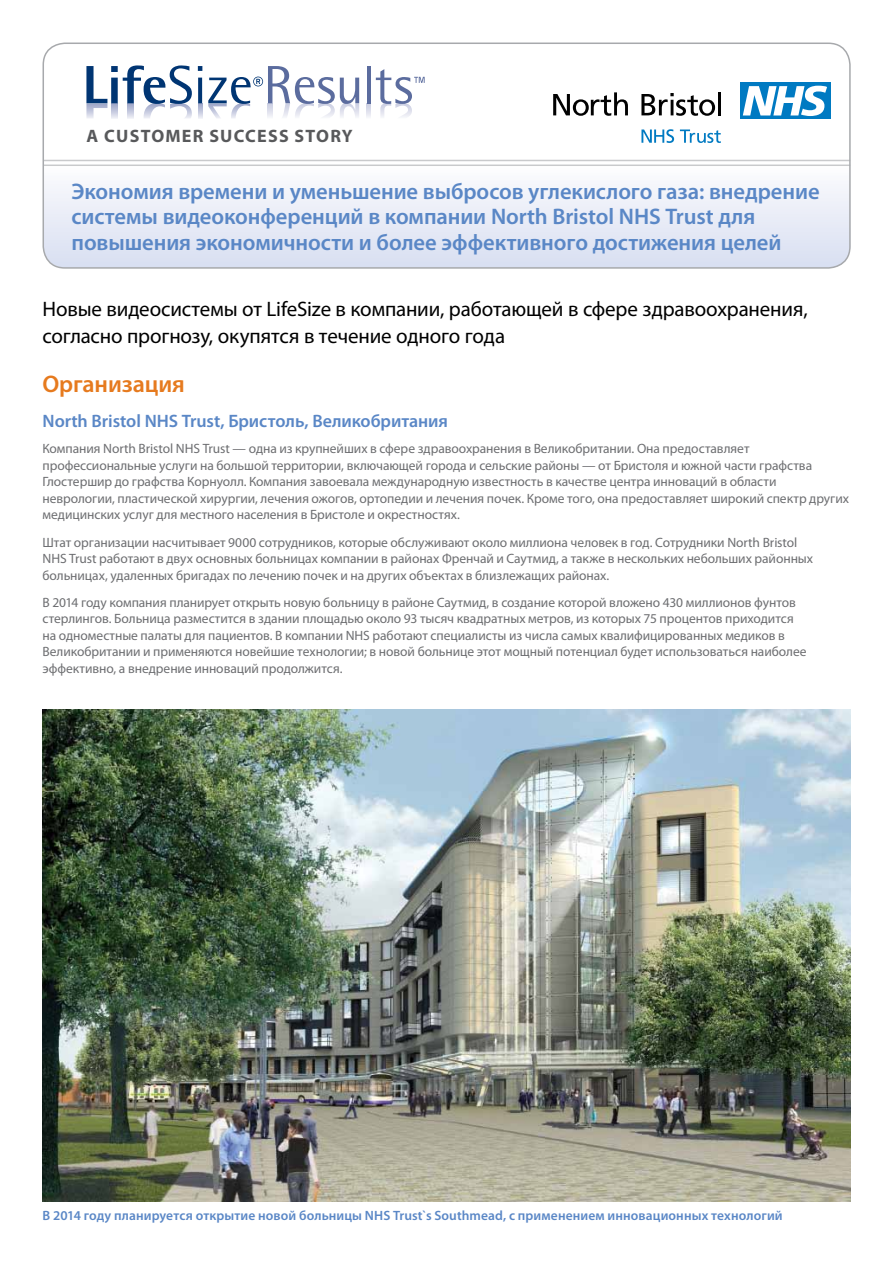
<style>
.page{position:relative;width:893px;height:1263px;background:#fff}
.page>*{position:absolute;margin:0;border:0;box-sizing:border-box;transform-origin:0 0}
.t1{font:600 24px "Myriad Pro";letter-spacing:-.005em;color:#e67a1e}
.t2{font:600 22.5px/25.5px "Myriad Pro";letter-spacing:-.005em;color:#5a87c6}
.t3{font:21px/27px "Myriad Pro";letter-spacing:-.01em;color:#000}
.t4{font:600 18px "Myriad Pro";letter-spacing:-.005em;color:#5a87c6}
.t5{font:700 18px "Myriad Pro";letter-spacing:.07em;color:#58595b}
.t6{font:13.5px/16.5px "Myriad Pro";letter-spacing:-.005em;color:#6d6e71}
.t7{font:600 13.5px "Myriad Pro";letter-spacing:.01em;color:#5a87c6}
</style>
<div class="page">
<svg style="left:44px;top:186px;width:806px;height:82px"></svg>
<hr style="left:43px;top:160px;width:807px;height:1px;background:#c9cacc">
<hr style="left:43px;top:165px;width:807px;height:1px;background:#c9cacc">
<div style="left:43px;top:43px;width:808px;height:226px;border:2px solid #a7a9ac;border-radius:22px"></div>
<svg style="left:198px;top:104px;width:4px;height:15px"></svg>
<svg style="left:367px;top:104px;width:4px;height:13px"></svg>
<svg style="left:86px;top:65px;width:106px;height:54px"></svg>
<svg style="left:198px;top:66px;width:4px;height:37px"></svg>
<svg style="left:208px;top:66px;width:151px;height:52px"></svg>
<hr style="left:367px;top:66px;width:4px;height:37px;background:#5b6c9e">
<svg style="left:376px;top:69px;width:49px;height:48px"></svg>
<svg style="left:553px;top:92px;width:75px;height:24px"></svg>
<svg style="left:641px;top:93px;width:74px;height:23px"></svg>
<hr style="left:718px;top:92px;width:3px;height:23px;background:#010101">
<svg style="left:641px;top:129px;width:33px;height:14px"></svg>
<svg style="left:680px;top:129px;width:41px;height:14px"></svg>
<div style="left:740px;top:83px;width:90px;height:36px;background:#007ac2"></div>
<svg style="left:743px;top:86px;width:84px;height:30px"></svg>
<img style="left:43px;top:710px;width:807px;height:491px">
<h3 class="t5" style="left:87px;top:124px;width:268px">A CUSTOMER SUCCESS STORY</h3>
<h2 class="t2" style="left:71px;top:178px;width:750px">Экономия времени и уменьшение выбросов углекислого газа: внедрение системы видеоконференций в компании North Bristol NHS Trust для повышения экономичности и более эффективного достижения целей</h2>
<h3 class="t3" style="left:43px;top:295px;width:767px">Новые видеосистемы от LifeSize в компании, работающей в сфере здравоохранения, согласно прогнозу, окупятся в течение одного года</h3>
<h1 class="t1" style="left:43px;top:369px;width:144px">Организация</h1>
<h3 class="t4" style="left:43px;top:409px;width:407px">North Bristol NHS Trust, Бристоль, Великобритания</h3>
<p class="t6" style="left:43px;top:440px;width:808px">Компания North Bristol NHS Trust — одна из крупнейших в сфере здравоохранения в Великобритании. Она предоставляет профессиональные услуги на большой территории, включающей города и сельские районы — от Бристоля и южной части графства Глостершир до графства Корнуолл. Компания завоевала международную известность в качестве центра инноваций в области неврологии, пластической хирургии, лечения ожогов, ортопедии и лечения почек. Кроме того, она предоставляет широкий спектр других медицинских услуг для местного населения в Бристоле и окрестностях.</p>
<p class="t6" style="left:43px;top:534px;width:772px">Штат организации насчитывает 9000 сотрудников, которые обслуживают около миллиона человек в год. Сотрудники North Bristol<br>NHS Trust работают в двух основных больницах компании в районах Френчай и Саутмид, а также в нескольких небольших районных больницах, удаленных бригадах по лечению почек и на других объектах в близлежащих районах.</p>
<p class="t6" style="left:43px;top:594px;width:765px">В 2014 году компания планирует открыть новую больницу в районе Саутмид, в создание которой вложено 430 миллионов фунтов стерлингов. Больница разместится в здании площадью около 93 тысяч квадратных метров, из которых 75 процентов приходится на одноместные палаты для пациентов. В компании NHS работают специалисты из числа самых квалифицированных медиков в Великобритании и применяются новейшие технологии; в новой больнице этот мощный потенциал будет использоваться наиболее эффективно, а внедрение инноваций продолжится.</p>
<p class="t7" style="left:43px;top:1207px;width:742px">В 2014 году планируется открытие новой больницы NHS Trust`s Southmead, с применением инновационных технологий</p>
</div>
